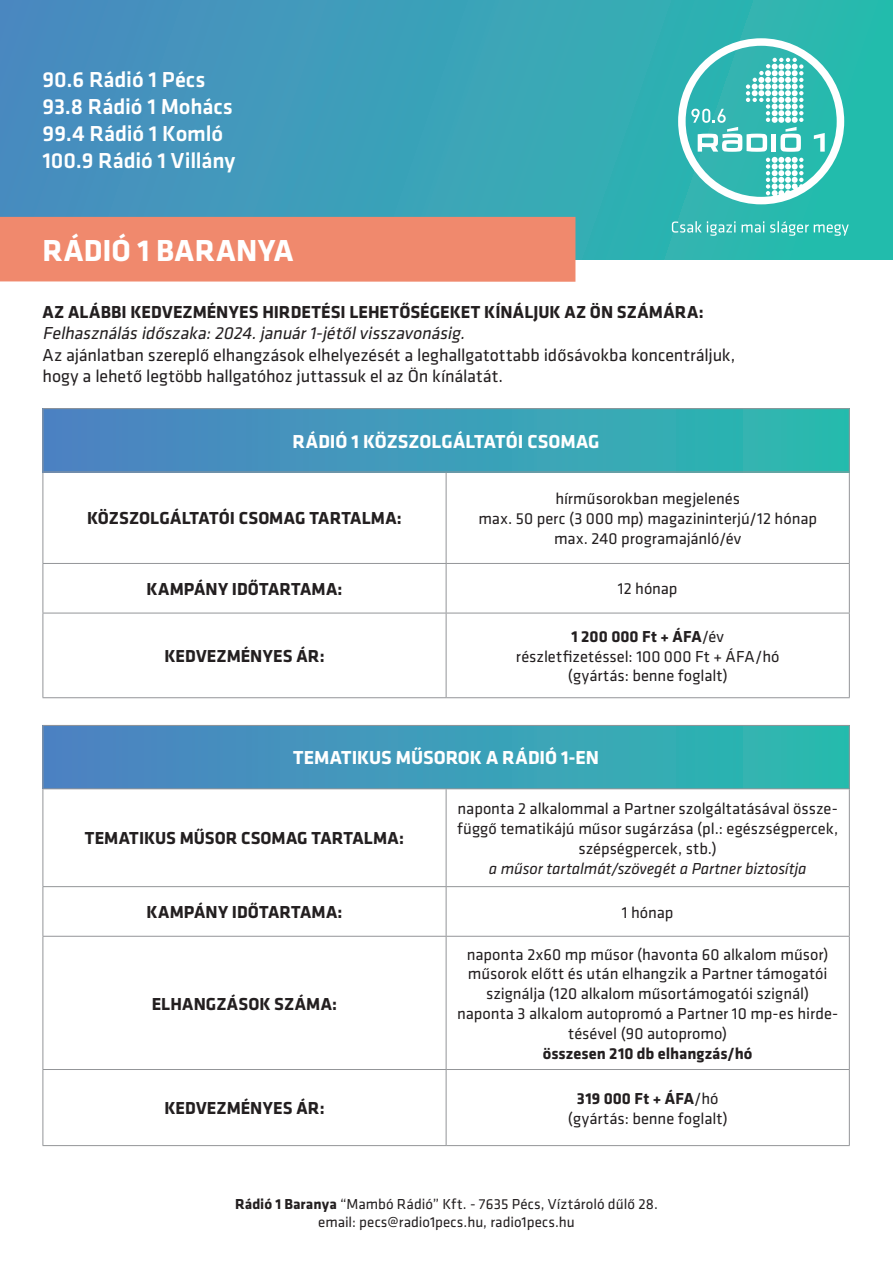
<style>
.page{position:relative;width:893px;height:1263px;background:#fff}
.page>*{position:absolute;margin:0;border:0;box-sizing:border-box;transform-origin:0 0}
.t1{font:700 31.5px "Klavika";letter-spacing:.01em;color:#fff}
.t2{font:500 22.5px "Klavika";letter-spacing:-.005em;color:#fff}
.t3{font:700 19.5px "Klavika";letter-spacing:-.005em;color:#fff}
.t4{font:700 18px "Klavika";letter-spacing:.005em;color:#231f20}
.t5{font:18px "Klavika";letter-spacing:-.005em;color:#231f20}
.t6{font:italic 18px "Klavika";color:#231f20}
.t7{font:16.5px/19.8px "Klavika";color:#231f20;text-align:center}
.t8{font:700 16.5px "Klavika";color:#231f20}
.t9{font:italic 16.5px "Klavika";letter-spacing:-.005em;color:#231f20}
.t10{font:15px "Klavika";letter-spacing:.005em;color:#231f20}
.s1{font-weight:400}
.s2{font-weight:700}
</style>
<div class="page">
<div style="left:0;top:0;width:893px;height:259px;background:linear-gradient(to right,#4c8ac1,#26bead)"></div>
<svg style="left:678px;top:38px;width:166px;height:166px"></svg>
<svg style="left:672px;top:221px;width:63px;height:15px"></svg>
<svg style="left:742px;top:221px;width:22px;height:12px"></svg>
<svg style="left:770px;top:221px;width:79px;height:15px"></svg>
<div style="left:0;top:217px;width:575px;height:65px;background:#f0896d"></div>
<div style="left:43px;top:409px;width:806px;height:63px;background:linear-gradient(to right,#4f81c3,#2bbbaf)"></div>
<hr style="left:43px;top:408px;width:403px;height:1px;background:#939598">
<hr style="left:43px;top:409px;width:1px;height:63px;background:#939598">
<hr style="left:446px;top:408px;width:404px;height:1px;background:#939598">
<hr style="left:849px;top:409px;width:1px;height:63px;background:#939598">
<hr style="left:43px;top:472px;width:403px;height:1px;background:#939598">
<hr style="left:43px;top:472px;width:1px;height:91px;background:#939598">
<hr style="left:446px;top:472px;width:404px;height:1px;background:#939598">
<hr style="left:446px;top:472px;width:1px;height:91px;background:#939598">
<hr style="left:849px;top:472px;width:1px;height:91px;background:#939598">
<hr style="left:43px;top:563px;width:403px;height:1px;background:#939598">
<hr style="left:43px;top:564px;width:1px;height:49px;background:#939598">
<hr style="left:446px;top:563px;width:404px;height:1px;background:#939598">
<hr style="left:446px;top:564px;width:1px;height:49px;background:#939598">
<hr style="left:849px;top:564px;width:1px;height:49px;background:#939598">
<hr style="left:43px;top:613px;width:403px;height:1px;background:#939598">
<hr style="left:43px;top:613px;width:1px;height:84px;background:#939598">
<hr style="left:446px;top:613px;width:404px;height:1px;background:#939598">
<hr style="left:446px;top:613px;width:1px;height:84px;background:#939598">
<hr style="left:849px;top:613px;width:1px;height:84px;background:#939598">
<hr style="left:43px;top:697px;width:403px;height:1px;background:#939598">
<hr style="left:446px;top:697px;width:404px;height:1px;background:#939598">
<div style="left:43px;top:725px;width:806px;height:64px;background:linear-gradient(to right,#4f81c3,#2bbbaf)"></div>
<hr style="left:43px;top:725px;width:403px;height:1px;background:#939598">
<hr style="left:43px;top:726px;width:1px;height:62px;background:#939598">
<hr style="left:446px;top:725px;width:404px;height:1px;background:#939598">
<hr style="left:849px;top:726px;width:1px;height:62px;background:#939598">
<hr style="left:43px;top:788px;width:403px;height:1px;background:#939598">
<hr style="left:43px;top:789px;width:1px;height:97px;background:#939598">
<hr style="left:446px;top:788px;width:404px;height:1px;background:#939598">
<hr style="left:446px;top:789px;width:1px;height:97px;background:#939598">
<hr style="left:849px;top:789px;width:1px;height:97px;background:#939598">
<hr style="left:43px;top:886px;width:403px;height:1px;background:#939598">
<hr style="left:43px;top:887px;width:1px;height:49px;background:#939598">
<hr style="left:446px;top:886px;width:404px;height:1px;background:#939598">
<hr style="left:446px;top:887px;width:1px;height:49px;background:#939598">
<hr style="left:849px;top:887px;width:1px;height:49px;background:#939598">
<hr style="left:43px;top:936px;width:403px;height:1px;background:#939598">
<hr style="left:43px;top:937px;width:1px;height:132px;background:#939598">
<hr style="left:446px;top:936px;width:404px;height:1px;background:#939598">
<hr style="left:446px;top:937px;width:1px;height:132px;background:#939598">
<hr style="left:849px;top:937px;width:1px;height:132px;background:#939598">
<hr style="left:43px;top:1069px;width:403px;height:1px;background:#939598">
<hr style="left:43px;top:1070px;width:1px;height:75px;background:#939598">
<hr style="left:446px;top:1069px;width:404px;height:1px;background:#939598">
<hr style="left:446px;top:1070px;width:1px;height:75px;background:#939598">
<hr style="left:849px;top:1070px;width:1px;height:75px;background:#939598">
<hr style="left:43px;top:1145px;width:403px;height:1px;background:#939598">
<hr style="left:446px;top:1145px;width:404px;height:1px;background:#939598">
<p class="t2" style="left:43px;top:67px;width:164px">90.6 Rádió 1 Pécs</p>
<p class="t2" style="left:43px;top:94px;width:192px">93.8 Rádió 1 Mohács</p>
<p class="t2" style="left:43px;top:121px;width:182px">99.4 Rádió 1 Komló</p>
<p class="t2" style="left:43px;top:148px;width:194px">100.9 Rádió 1 Villány</p>
<p class="t1" style="left:43px;top:233px;width:253px">RÁDIÓ 1 BARANYA</p>
<p class="t4" style="left:43px;top:302px;width:663px">AZ ALÁBBI KEDVEZMÉNYES HIRDETÉSI LEHETŐSÉGEKET KÍNÁLJUK AZ ÖN SZÁMÁRA:</p>
<p class="t6" style="left:43px;top:323px;width:427px">Felhasználás időszaka:2024.január1-jétőlvisszavonásig.</p>
<p class="t5" style="left:43px;top:345px;width:694px">Az ajánlatban szereplő elhangzások elhelyezését a leghallgatottabb idősávokba koncentráljuk,</p>
<p class="t5" style="left:43px;top:367px;width:462px">hogy a lehető legtöbb hallgatóhoz juttassuk el az Ön kínálatát.</p>
<p class="t3" style="left:293px;top:430px;width:308px">RÁDIÓ 1 KÖZSZOLGÁLTATÓI CSOMAG</p>
<p class="t4" style="left:87px;top:509px;width:316px">KÖZSZOLGÁLTATÓI CSOMAG TARTALMA:</p>
<p class="t7" style="left:555px;top:489px;width:186px">hírműsorokban megjelenés</p>
<p class="t7" style="left:478px;top:509px;width:340px">max. 50 perc (3 000 mp) magazininterjú/12 hónap</p>
<p class="t7" style="left:554px;top:529px;width:189px">max. 240 programajánló/év</p>
<p class="t4" style="left:146px;top:579px;width:198px">KAMPÁNY IDŐTARTAMA:</p>
<p class="t7" style="left:618px;top:579px;width:61px">12 hónap</p>
<p class="t4" style="left:164px;top:646px;width:162px">KEDVEZMÉNYES ÁR:</p>
<p class="t8" style="left:571px;top:627px;width:154px">1 200 000 Ft + ÁFA<span class="s1">/év</span></p>
<p class="t7" style="left:516px;top:646px;width:265px">részletfizetéssel: 100 000 Ft + ÁFA/hó</p>
<p class="t7" style="left:568px;top:666px;width:162px">(gyártás: benne foglalt)</p>
<p class="t3" style="left:293px;top:747px;width:307px">TEMATIKUS MŰSOROK A RÁDIÓ 1-EN</p>
<p class="t4" style="left:85px;top:829px;width:321px">TEMATIKUS MŰSOR CSOMAG TARTALMA:</p>
<p class="t7" style="left:457px;top:799px;width:382px">naponta 2 alkalommal a Partner szolgáltatásával össze&shy;függő tematikájú műsor sugárzása (pl.: egészségpercek, szépségpercek, stb.)</p>
<p class="t9" style="left:489px;top:859px;width:320px">a műsor tartalmát/szövegét a Partner biztosítja</p>
<p class="t4" style="left:146px;top:902px;width:198px">KAMPÁNY IDŐTARTAMA:</p>
<p class="t7" style="left:622px;top:902px;width:53px">1 hónap</p>
<p class="t4" style="left:152px;top:994px;width:187px">ELHANGZÁSOK SZÁMA:</p>
<p class="t4" style="left:164px;top:1098px;width:162px">KEDVEZMÉNYES ÁR:</p>
<p class="t7" style="left:467px;top:944px;width:363px">naponta 2x60 mp műsor (havonta 60 alkalom műsor)</p>
<p class="t7" style="left:468px;top:964px;width:361px">műsorok előtt és után elhangzik a Partner támogatói szignálja (120 alkalom műsortámogatói szignál)</p>
<p class="t7" style="left:457px;top:1004px;width:383px">naponta 3 alkalom autopromó a Partner 10 mp-es hirde&shy;tésével (90 autopromo)</p>
<p class="t8" style="left:543px;top:1044px;width:211px">összesen 210 db elhangzás/hó</p>
<p class="t8" style="left:577px;top:1089px;width:143px">319 000 Ft + ÁFA<span class="s1">/hó</span></p>
<p class="t7" style="left:568px;top:1108px;width:162px">(gyártás: benne foglalt)</p>
<p class="t10" style="left:235px;top:1196px;width:424px"><span class="s2">Rádió 1 Baranya</span> “Mambó Rádió” Kft. - 7635 Pécs, Víztároló dűlő 28.</p>
<p class="t10" style="left:318px;top:1214px;width:258px">email: pecs@radio1pecs.hu, radio1pecs.hu</p>
</div>
